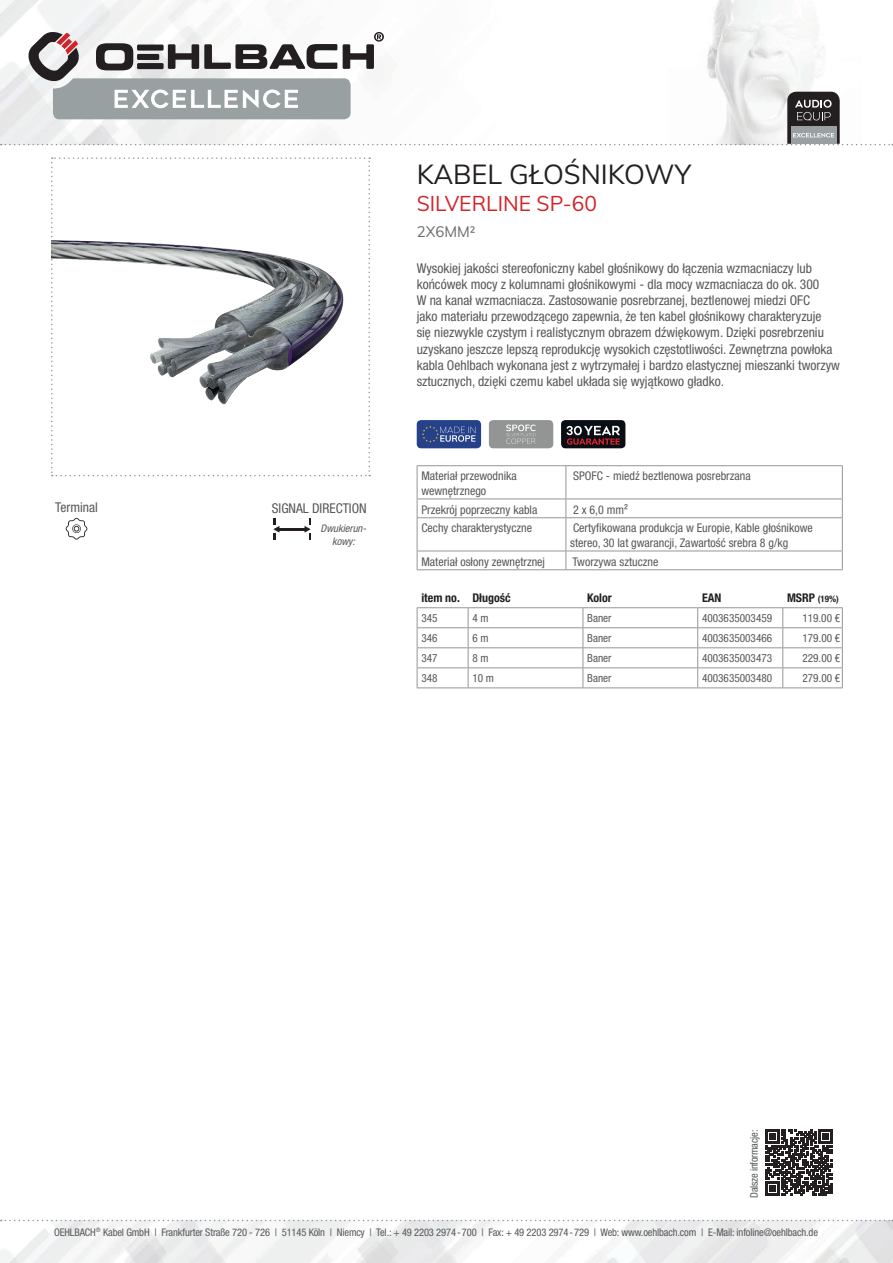
<style>
.page{position:relative;width:893px;height:1263px;background:#fff}
.page>*{position:absolute;margin:0;border:0;box-sizing:border-box;transform-origin:0 0}
.t1{font:27px "Muli";color:#231f20}
.t2{font:21px "Muli";color:#d1232a}
.t3{font:15px "Muli";color:#6c6d70}
.t4{font:condensed 13.5px/16.2px "Helvetica Neue LTW1 G";color:#57585a}
.t5{font:condensed 12px/14.4px "Helvetica Neue LTW1 G";color:#57585a}
.t6{font:700 condensed 12px "Helvetica Neue LTW1 G";color:#231f20}
.t7{font:condensed 11.25px "Helvetica Neue LTW1 G";color:#57585a}
.t8{font:condensed 10.5px "Helvetica Neue LTW1 G";letter-spacing:-.01em;color:#57585a}
.t9{font:italic condensed 10.5px/12.6px "Helvetica Neue LTW1 G";color:#57585a;text-align:center}
.t10{font:700 condensed 9px "Helvetica Neue LTW1 G";color:#231f20}
.s1{font-size:12px}
</style>
<div class="page">
<img style="left:0;top:1220px;width:893px;height:43px">
<img style="left:0;top:0;width:818px;height:145px">
<svg style="left:1px;top:1220px;width:892px;height:1px"></svg>
<svg style="left:51px;top:157px;width:319px;height:319px"></svg>
<div style="left:417px;top:420px;width:64px;height:28px;background:#24418a;border-radius:4px"></div>
<svg style="left:422px;top:426px;width:53px;height:17px"></svg>
<div style="left:489px;top:420px;width:64px;height:28px;background:#939595;border-radius:4px"></div>
<svg style="left:506px;top:425px;width:30px;height:19px"></svg>
<div style="left:561px;top:420px;width:64px;height:28px;background:#090e15;border-radius:4px"></div>
<svg style="left:566px;top:426px;width:54px;height:19px"></svg>
<svg style="left:66px;top:518px;width:21px;height:22px"></svg>
<hr style="left:279px;top:528px;width:26px;height:3px;background:#231f20">
<svg style="left:273px;top:518px;width:6px;height:21px"></svg>
<svg style="left:304px;top:518px;width:7px;height:21px"></svg>
<svg style="left:766px;top:1129px;width:66px;height:67px"></svg>
<svg style="left:1px;top:31px;width:892px;height:114px"></svg>
<svg style="left:417px;top:608px;width:426px;height:79px"></svg>
<hr style="left:417px;top:687px;width:51px;height:1px;background:#939598">
<hr style="left:468px;top:687px;width:115px;height:1px;background:#939598">
<hr style="left:583px;top:687px;width:115px;height:1px;background:#939598">
<hr style="left:698px;top:687px;width:85px;height:1px;background:#939598">
<hr style="left:783px;top:687px;width:60px;height:1px;background:#939598">
<hr style="left:417px;top:607px;width:51px;height:1px;background:#939598">
<hr style="left:468px;top:607px;width:115px;height:1px;background:#939598">
<hr style="left:583px;top:607px;width:115px;height:1px;background:#939598">
<hr style="left:698px;top:607px;width:85px;height:1px;background:#939598">
<hr style="left:783px;top:607px;width:60px;height:1px;background:#939598">
<hr style="left:417px;top:465px;width:149px;height:1px;background:#939598">
<hr style="left:566px;top:465px;width:277px;height:1px;background:#939598">
<svg style="left:417px;top:466px;width:426px;height:51px"></svg>
<hr style="left:417px;top:517px;width:149px;height:1px;background:#939598">
<hr style="left:417px;top:518px;width:1px;height:33px;background:#939598">
<hr style="left:566px;top:517px;width:277px;height:1px;background:#939598">
<hr style="left:566px;top:518px;width:1px;height:33px;background:#939598">
<hr style="left:842px;top:518px;width:1px;height:33px;background:#939598">
<hr style="left:417px;top:551px;width:149px;height:1px;background:#939598">
<svg style="left:417px;top:551px;width:1px;height:18px"></svg>
<hr style="left:566px;top:551px;width:277px;height:1px;background:#939598">
<svg style="left:566px;top:551px;width:1px;height:18px"></svg>
<svg style="left:842px;top:551px;width:1px;height:18px"></svg>
<hr style="left:417px;top:569px;width:149px;height:1px;background:#939598">
<hr style="left:566px;top:569px;width:277px;height:1px;background:#939598">
<p class="t4" style="left:55px;top:499px;width:44px">Terminal</p>
<p class="t4" style="left:272px;top:500px;width:96px">SIGNAL DIRECTION</p>
<p class="t9" style="left:321px;top:522px;width:50px">Dwukierun&shy;kowy:</p>
<h1 class="t1" style="left:417px;top:155px;width:276px">KABEL GŁOŚNIKOWY</h1>
<h2 class="t2" style="left:417px;top:188px;width:182px">SILVERLINE SP-60</h2>
<p class="t3" style="left:417px;top:221px;width:60px">2X6MM²</p>
<p class="t4" style="left:417px;top:260px;width:425px">Wysokiej jakości stereofoniczny kabel głośnikowy do łączenia wzmacniaczy lub końcówek mocy z kolumnami głośnikowymi - dla mocy wzmacniacza do ok. 300<br>W na kanał wzmacniacza. Zastosowanie posrebrzanej, beztlenowej miedzi OFC<br>jako materiału przewodzącego zapewnia, że ten kabel głośnikowy charakteryzuje<br>się niezwykle czystym i realistycznym obrazem dźwiękowym. Dzięki posrebrzeniu uzyskano jeszcze lepszą reprodukcję wysokich częstotliwości. Zewnętrzna powłoka kabla Oehlbach wykonana jest z wytrzymałej i bardzo elastycznej mieszanki tworzyw sztucznych, dzięki czemu kabel układa się wyjątkowo gładko.</p>
<p class="t5" style="left:421px;top:469px;width:97px">Materiał przewodnika wewnętrznego</p>
<p class="t5" style="left:573px;top:469px;width:179px">SPOFC - miedź beztlenowa posrebrzana</p>
<p class="t5" style="left:421px;top:502px;width:118px">Przekrój poprzeczny kabla</p>
<p class="t5" style="left:573px;top:502px;width:56px">2 x 6,0 mm²</p>
<p class="t5" style="left:421px;top:521px;width:112px">Cechy charakterystyczne</p>
<p class="t5" style="left:570px;top:521px;width:244px">Certyfikowana produkcja w Europie, Kable głośnikowe stereo, 30 lat gwarancji, Zawartość srebra 8 g/kg</p>
<p class="t5" style="left:421px;top:554px;width:125px">Materiał osłony zewnętrznej</p>
<p class="t5" style="left:573px;top:554px;width:87px">Tworzywa sztuczne</p>
<p class="t6" style="left:421px;top:590px;width:91px">item no. Długość</p>
<p class="t6" style="left:587px;top:590px;width:26px">Kolor</p>
<p class="t6" style="left:702px;top:590px;width:21px">EAN</p>
<p class="t10" style="left:787px;top:593px;width:53px"><span class="s1">MSRP</span> (19%)</p>
<p class="t7" style="left:421px;top:611px;width:18px">345</p>
<p class="t7" style="left:472px;top:611px;width:18px">4 m</p>
<p class="t7" style="left:587px;top:611px;width:26px">Baner</p>
<p class="t7" style="left:702px;top:611px;width:72px">4003635003459</p>
<p class="t7" style="left:802px;top:611px;width:39px">119.00 €</p>
<p class="t7" style="left:421px;top:631px;width:18px">346</p>
<p class="t7" style="left:472px;top:631px;width:18px">6 m</p>
<p class="t7" style="left:587px;top:631px;width:26px">Baner</p>
<p class="t7" style="left:702px;top:631px;width:72px">4003635003466</p>
<p class="t7" style="left:802px;top:631px;width:39px">179.00 €</p>
<p class="t7" style="left:421px;top:651px;width:18px">347</p>
<p class="t7" style="left:472px;top:651px;width:18px">8 m</p>
<p class="t7" style="left:587px;top:651px;width:26px">Baner</p>
<p class="t7" style="left:702px;top:651px;width:72px">4003635003473</p>
<p class="t7" style="left:802px;top:651px;width:39px">229.00 €</p>
<p class="t7" style="left:421px;top:671px;width:18px">348</p>
<p class="t7" style="left:472px;top:671px;width:23px">10 m</p>
<p class="t7" style="left:587px;top:671px;width:26px">Baner</p>
<p class="t7" style="left:702px;top:671px;width:72px">4003635003480</p>
<p class="t7" style="left:802px;top:671px;width:39px">279.00 €</p>
<p class="t8" style="left:748px;top:1198px;width:70px;rotate:-90deg">Dalsze informacje:</p>
<p class="t8" style="left:54px;top:1226px;width:765px">OEHLBACH<sup>®</sup> Kabel GmbH | Frankfurter Straße 720 - 726 | 51145 Köln | Niemcy | Tel.: + 49 2203 2974-700 | Fax: + 49 2203 2974-729 | Web: www.oehlbach.com | E-Mail: infoline@oehlbach.de</p>
</div>
